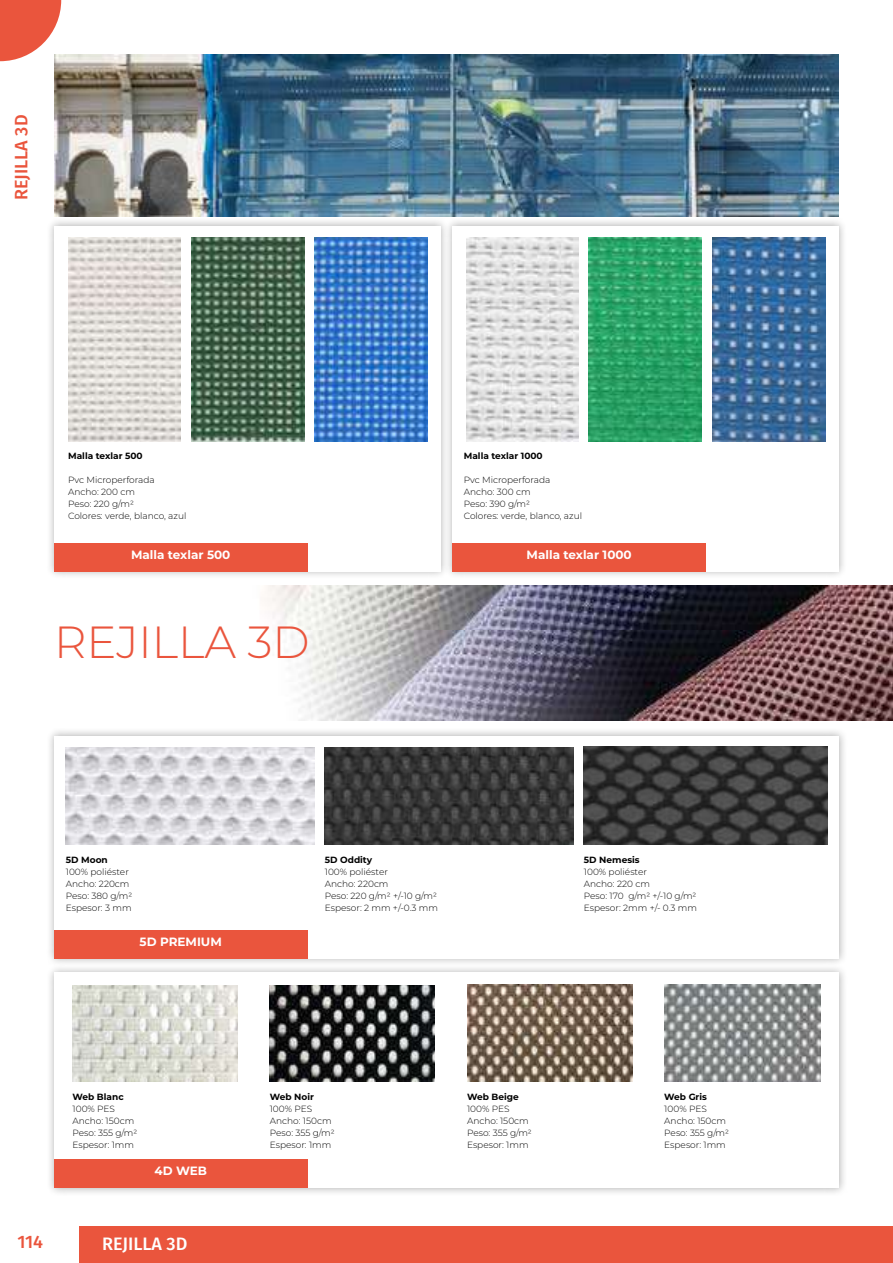
<style>
.page{position:relative;width:893px;height:1263px;background:#fff}
.page>*{position:absolute;margin:0;border:0;box-sizing:border-box;transform-origin:0 0}
.t1{font:300 45px "Montserrat";color:#ea553d}
.t2{font:500 18px "Fira Sans";color:#ea553d}
.t3{font:500 18px "Fira Sans";color:#fff}
.t4{font:700 12px "Montserrat";color:#fff}
.t5{font:300 9px/12px "Montserrat";color:#000}
.t6{font:700 9px "Montserrat";color:#000}
</style>
<div class="page">
<img style="left:264px;top:585px;width:629px;height:135px">
<div style="left:46px;top:728px;width:801px;height:238px;background:#000;opacity:.3"></div>
<div style="left:54px;top:736px;width:785px;height:222px;background:#fff"></div>
<div style="left:80px;top:1226px;width:813px;height:37px;background:#ea553d"></div>
<div style="left:46px;top:218px;width:402px;height:361px;background:#000;opacity:.3"></div>
<div style="left:54px;top:226px;width:386px;height:345px;background:#fff"></div>
<div style="left:46px;top:964px;width:801px;height:232px;background:#000;opacity:.3"></div>
<div style="left:54px;top:972px;width:785px;height:216px;background:#fff"></div>
<div style="left:444px;top:218px;width:402px;height:361px;background:#000;opacity:.3"></div>
<div style="left:452px;top:226px;width:387px;height:345px;background:#fff"></div>
<img style="left:68px;top:238px;width:113px;height:203px">
<img style="left:73px;top:985px;width:165px;height:96px">
<img style="left:270px;top:985px;width:165px;height:96px">
<img style="left:315px;top:238px;width:112px;height:203px">
<img style="left:191px;top:238px;width:113px;height:203px">
<img style="left:466px;top:238px;width:113px;height:203px">
<img style="left:589px;top:238px;width:112px;height:203px">
<img style="left:713px;top:238px;width:112px;height:203px">
<svg style="left:0;top:0;width:61px;height:61px"></svg>
<div style="left:54px;top:543px;width:253px;height:28px;background:#ea553d"></div>
<div style="left:54px;top:930px;width:253px;height:28px;background:#ea553d"></div>
<div style="left:54px;top:1159px;width:253px;height:29px;background:#ea553d"></div>
<div style="left:452px;top:543px;width:254px;height:28px;background:#ea553d"></div>
<img style="left:664px;top:984px;width:156px;height:97px">
<img style="left:467px;top:984px;width:165px;height:97px">
<img style="left:55px;top:55px;width:784px;height:161px">
<img style="left:325px;top:747px;width:249px;height:97px">
<img style="left:584px;top:746px;width:243px;height:98px">
<img style="left:66px;top:747px;width:249px;height:97px">
<h2 class="t2" style="left:7px;top:200px;width:87px;rotate:-90deg">REJILLA 3D</h2>
<p class="t6" style="left:68px;top:450px;width:76px">Malla texlar 500</p>
<p class="t5" style="left:68px;top:474px;width:120px">Pvc Microperforada<br>Ancho: 200 cm<br>Peso: 220 g/m2<br>Colores: verde, blanco, azul</p>
<h3 class="t4" style="left:131px;top:546px;width:101px">Malla texlar 500</h3>
<h1 class="t1" style="left:54px;top:612px;width:257px">REJILLA 3D</h1>
<p class="t6" style="left:464px;top:450px;width:80px">Malla texlar 1000</p>
<p class="t5" style="left:464px;top:474px;width:120px">Pvc Microperforada<br>Ancho: 300 cm<br>Peso: 390 g/m2<br>Colores: verde, blanco, azul</p>
<h3 class="t4" style="left:527px;top:546px;width:107px">Malla texlar 1000</h3>
<p class="t6" style="left:66px;top:853px;width:43px">5D Moon</p>
<p class="t5" style="left:66px;top:865px;width:68px">100% poliéster<br>Ancho: 220cm<br>Peso: 380 g/m2<br>Espesor: 3 mm</p>
<h3 class="t4" style="left:140px;top:933px;width:84px">5D PREMIUM</h3>
<p class="t6" style="left:325px;top:853px;width:49px">5D Oddity</p>
<p class="t5" style="left:325px;top:865px;width:115px">100% poliéster<br>Ancho: 220cm<br>Peso: 220 g/m2 +/-10 g/m2<br>Espesor: 2 mm +/-0.3 mm</p>
<p class="t6" style="left:584px;top:853px;width:57px">5D Nemesis</p>
<p class="t5" style="left:584px;top:865px;width:115px">100% poliéster<br>Ancho: 220 cm<br>Peso: 170 g/m2 +/-10 g/m2<br>Espesor: 2mm +/- 0.3 mm</p>
<p class="t6" style="left:73px;top:1091px;width:53px">Web Blanc</p>
<p class="t5" style="left:73px;top:1103px;width:66px">100% PES<br>Ancho: 150cm<br>Peso: 355 g/m2<br>Espesor: 1mm</p>
<h3 class="t4" style="left:154px;top:1162px;width:54px">4D WEB</h3>
<h2 class="t2" style="left:17px;top:1227px;width:27px">114</h2>
<h2 class="t3" style="left:102px;top:1229px;width:87px">REJILLA 3D</h2>
<p class="t6" style="left:270px;top:1091px;width:46px">Web Noir</p>
<p class="t5" style="left:270px;top:1103px;width:66px">100% PES<br>Ancho: 150cm<br>Peso: 355 g/m2<br>Espesor: 1mm</p>
<p class="t6" style="left:467px;top:1091px;width:53px">Web Beige</p>
<p class="t5" style="left:467px;top:1103px;width:66px">100% PES<br>Ancho: 150cm<br>Peso: 355 g/m2<br>Espesor: 1mm</p>
<p class="t6" style="left:664px;top:1091px;width:44px">Web Gris</p>
<p class="t5" style="left:664px;top:1103px;width:66px">100% PES<br>Ancho: 150cm<br>Peso: 355 g/m2<br>Espesor: 1mm</p>
</div>
